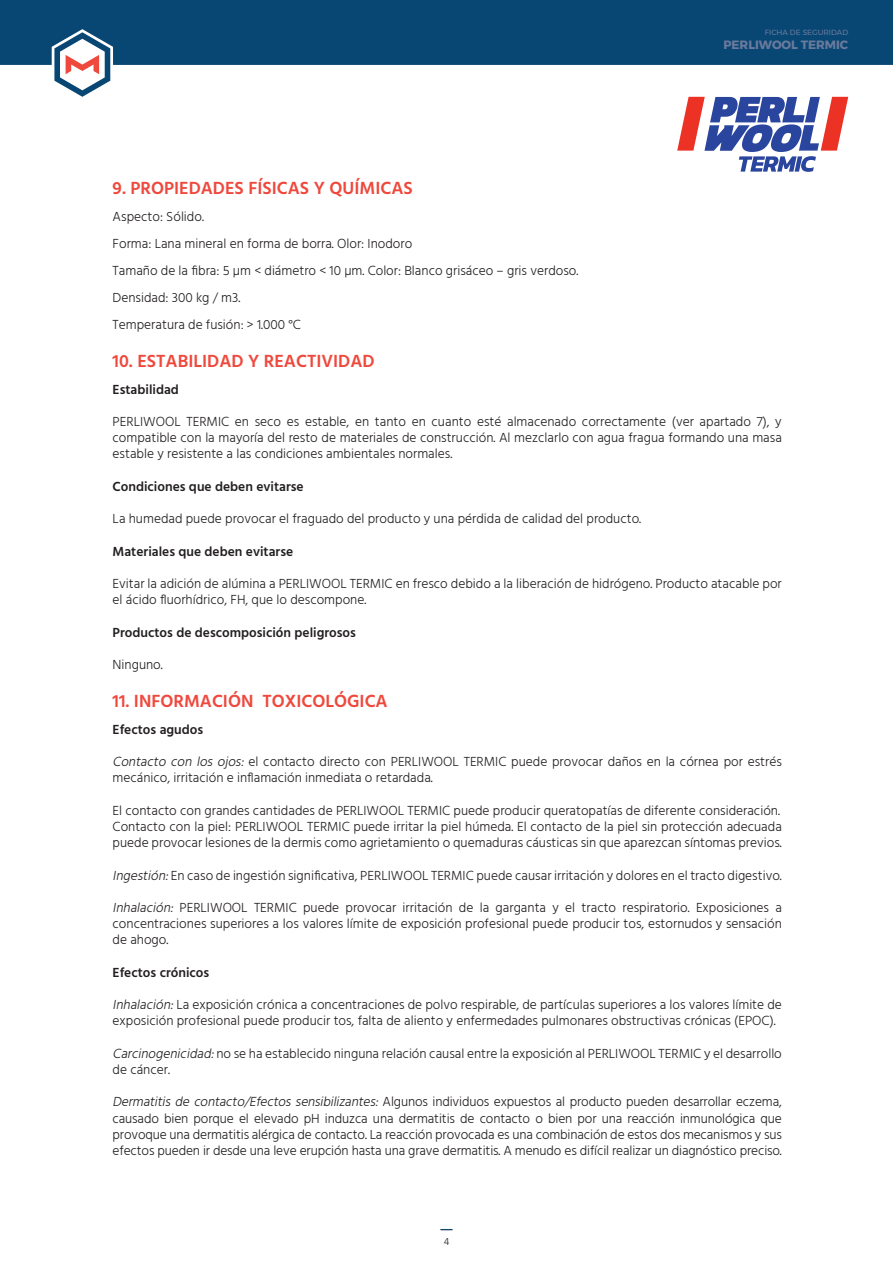
<style>
.page{position:relative;width:893px;height:1263px;background:#fff}
.page>*{position:absolute;margin:0;border:0;box-sizing:border-box;transform-origin:0 0}
.t1{font:600 18px "Hind";color:#ef483c}
.t2{font:300 13.5px/16.2px "Hind";color:#231f20}
.t3{font:600 13.5px "Hind";color:#231f20}
.t4{font:700 12px "Montserrat";color:#6b7a9c}
.t5{font:300 10.5px "Hind";color:#231f20}
.t6{font:7.5px "Montserrat";color:#6b7a9c}
.s1{font-style:italic}
</style>
<div class="page">
<svg style="left:54px;top:65px;width:56px;height:32px"></svg>
<div style="left:0;top:0;width:893px;height:65px;background:#084774"></div>
<svg style="left:677px;top:97px;width:171px;height:75px"></svg>
<p class="t6" style="left:765px;top:26px;width:85px">FICHA DE SEGURIDAD</p>
<p class="t4" style="left:723px;top:35px;width:126px">PERLIWOOL TERMIC</p>
<h1 class="t1" style="left:113px;top:177px;width:302px">9. PROPIEDADES FÍSICAS Y QUÍMICAS</h1>
<p class="t2" style="left:113px;top:203px;width:467px;line-height:27px">Aspecto: Sólido.<br>Forma: Lana mineral en forma de borra. Olor: Inodoro<br>Tamaño de la fibra: 5 µm &lt; diámetro &lt; 10 µm. Color: Blanco grisáceo – gris verdoso.<br>Densidad: 300 kg / m3.<br>Temperatura de fusión: &gt; 1.000 °C</p>
<h1 class="t1" style="left:113px;top:350px;width:264px">10. ESTABILIDAD Y REACTIVIDAD</h1>
<p class="t3" style="left:113px;top:381px;width:68px">Estabilidad</p>
<p class="t2" style="left:113px;top:414px;width:671px;text-align:justify">PERLIWOOL TERMIC en seco es estable, en tanto en cuanto esté almacenado correctamente (ver apartado 7), y compatible con la mayoría del resto de materiales de construcción. Al mezclarlo con agua fragua formando una masa estable y resistente a las condiciones ambientales normales.</p>
<p class="t3" style="left:113px;top:478px;width:193px">Condiciones que deben evitarse</p>
<p class="t2" style="left:113px;top:511px;width:530px">La humedad puede provocar el fraguado del producto y una pérdida de calidad del producto.</p>
<p class="t3" style="left:113px;top:543px;width:182px">Materiales que deben evitarse</p>
<p class="t2" style="left:113px;top:576px;width:671px">Evitar la adición de alúmina a PERLIWOOL TERMIC en fresco debido a la liberación de hidrógeno. Producto atacable por el ácido fluorhídrico, FH, que lo descompone.</p>
<p class="t3" style="left:113px;top:624px;width:245px">Productos de descomposición peligrosos</p>
<p class="t2" style="left:113px;top:657px;width:52px">Ninguno.</p>
<h1 class="t1" style="left:113px;top:690px;width:277px">11. INFORMACIÓN TOXICOLÓGICA</h1>
<p class="t3" style="left:113px;top:721px;width:92px">Efectos agudos</p>
<p class="t2" style="left:113px;top:754px;width:671px"><span class="s1">Contacto con los ojos:</span> el contacto directo con PERLIWOOL TERMIC puede provocar daños en la córnea por estrés mecánico, irritación e inflamación inmediata o retardada.</p>
<p class="t2" style="left:113px;top:803px;width:671px">El contacto con grandes cantidades de PERLIWOOL TERMIC puede producir queratopatías de diferente consideración.<br>Contacto con la piel: PERLIWOOL TERMIC puede irritar la piel húmeda. El contacto de la piel sin protección adecuada puede provocar lesiones de la dermis como agrietamiento o quemaduras cáusticas sin que aparezcan síntomas previos.</p>
<p class="t2" style="left:113px;top:868px;width:671px"><span class="s1">Ingestión:</span>En caso de ingestión significativa, PERLIWOOL TERMIC puede causar irritación y dolores en el tracto digestivo.</p>
<p class="t2" style="left:113px;top:900px;width:671px;text-align:justify"><span class="s1">Inhalación:</span> PERLIWOOL TERMIC puede provocar irritación de la garganta y el tracto respiratorio. Exposiciones a concentraciones superiores a los valores límite de exposición profesional puede producir tos, estornudos y sensación de ahogo.</p>
<p class="t3" style="left:113px;top:964px;width:98px">Efectos crónicos</p>
<p class="t2" style="left:113px;top:997px;width:671px"><span class="s1">Inhalación:</span>La exposición crónica a concentraciones de polvo respirable, de partículas superiores a los valores límite de exposición profesional puede producir tos, falta de aliento y enfermedades pulmonares obstructivas crónicas (EPOC).</p>
<p class="t2" style="left:113px;top:1046px;width:671px"><span class="s1">Carcinogenicidad:</span>no se ha establecido ninguna relación causal entre la exposición al PERLIWOOL TERMIC y el desarrollo de cáncer.</p>
<p class="t2" style="left:113px;top:1094px;width:671px;text-align:justify"><span class="s1">Dermatitis de contacto/Efectos sensibilizantes:</span> Algunos individuos expuestos al producto pueden desarrollar eczema, causado bien porque el elevado pH induzca una dermatitis de contacto o bien por una reacción inmunológica que provoque una dermatitis alérgica de contacto. La reacción provocada es una combinación de estos dos mecanismos y sus efectos pueden ir desde una leve erupción hasta una grave dermatitis. A menudo es difícil realizar un diagnóstico preciso.</p>
<p class="t5" style="left:444px;top:1234px;width:7px">4</p>
</div>
